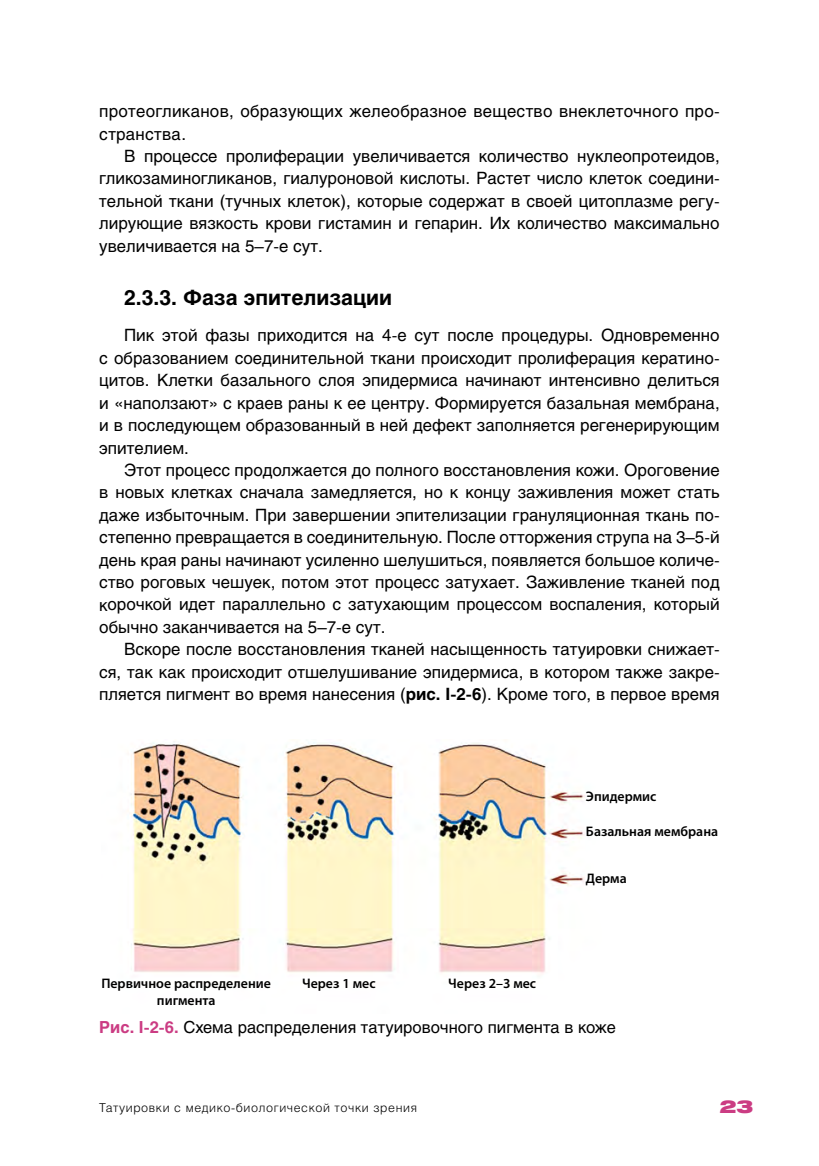
<style>
.page{position:relative;width:819px;height:1166px;background:#fff}
.page>*{position:absolute;margin:0;border:0;box-sizing:border-box;transform-origin:0 0}
.t1{font:700 21px "Helios C";color:#000}
.t2{font:17.5px "Helios Ext Black C";color:#cb3c83}
.t3{font:16.8px/22.4px "Helios C";color:#000;text-align:justify}
.t4{font:16.45px "Helios C";color:#000}
.t5{font:600 13.83px/16.6px "Myriad Pro";color:#000;text-align:center}
.t6{font:12.25px "Helios Light C";letter-spacing:.05em;color:#000}
.s1{font-weight:700}
.s2{font-weight:700;color:#cb3c83}
</style>
<div class="page">
<img style="left:128px;top:742px;width:457px;height:231px">
<p class="t3" style="left:99px;top:100px;width:622px">протеогликанов, образующих желеобразное вещество внеклеточного про&shy;странства.</p>
<p class="t3" style="left:99px;top:145px;width:622px;text-indent:25px">В процессе пролиферации увеличивается количество нуклеопротеидов, гликозаминогликанов, гиалуроновой кислоты. Растет число клеток соедини&shy;тельной ткани (тучных клеток), которые содержат в своей цитоплазме регу&shy;лирующие вязкость крови гистамин и гепарин. Их количество максимально увеличивается на 5–7-е сут.</p>
<p class="t1" style="left:124px;top:285px;width:269px">2.3.3. Фаза эпителизации</p>
<p class="t3" style="left:99px;top:324px;width:622px;text-indent:25px">Пик этой фазы приходится на 4-е сут после процедуры. Одновременно с образованием соединительной ткани происходит пролиферация кератино&shy;цитов. Клетки базального слоя эпидермиса начинают интенсивно делиться и «наползают» с краев раны к ее центру. Формируется базальная мембрана, и в последующем образованный в ней дефект заполняется регенерирующим эпителием.</p>
<p class="t3" style="left:99px;top:459px;width:622px;text-indent:25px">Этот процесс продолжается до полного восстановления кожи. Ороговение в новых клетках сначала замедляется, но к концу заживления может стать даже избыточным. При завершении эпителизации грануляционная ткань по&shy;степенно превращается в соединительную. После отторжения струпа на 3–5-й день края раны начинают усиленно шелушиться, появляется большое количе&shy;ство роговых чешуек, потом этот процесс затухает. Заживление тканей под корочкой идет параллельно с затухающим процессом воспаления, который обычно заканчивается на 5–7-е сут.</p>
<p class="t3" style="left:99px;top:638px;width:622px;text-indent:25px">Вскоре после восстановления тканей насыщенность татуировки снижает&shy;ся, так как происходит отшелушивание эпидермиса, в котором также закре&shy;пляется пигмент во время нанесения (<span class="s1">рис. I-2-6</span>). Кроме того, в первое время</p>
<p class="t5" style="left:101px;top:974px;width:171px">Первичное распределение пигмента</p>
<p class="t5" style="left:302px;top:974px;width:75px">Через 1 мес</p>
<p class="t5" style="left:448px;top:974px;width:89px">Через 2–3 мес</p>
<p class="t5" style="left:586px;top:787px;width:72px">Эпидермис</p>
<p class="t5" style="left:586px;top:823px;width:134px">Базальная мембрана</p>
<p class="t5" style="left:586px;top:869px;width:42px">Дерма</p>
<p class="t4" style="left:99px;top:1018px;width:518px"><span class="s2">Рис. I-2-6.</span> Схема распределения татуировочного пигмента в коже</p>
<p class="t6" style="left:99px;top:1100px;width:319px">Татуировки с медико-биологической точки зрения</p>
<p class="t2" style="left:719px;top:1096px;width:35px">23</p>
</div>
